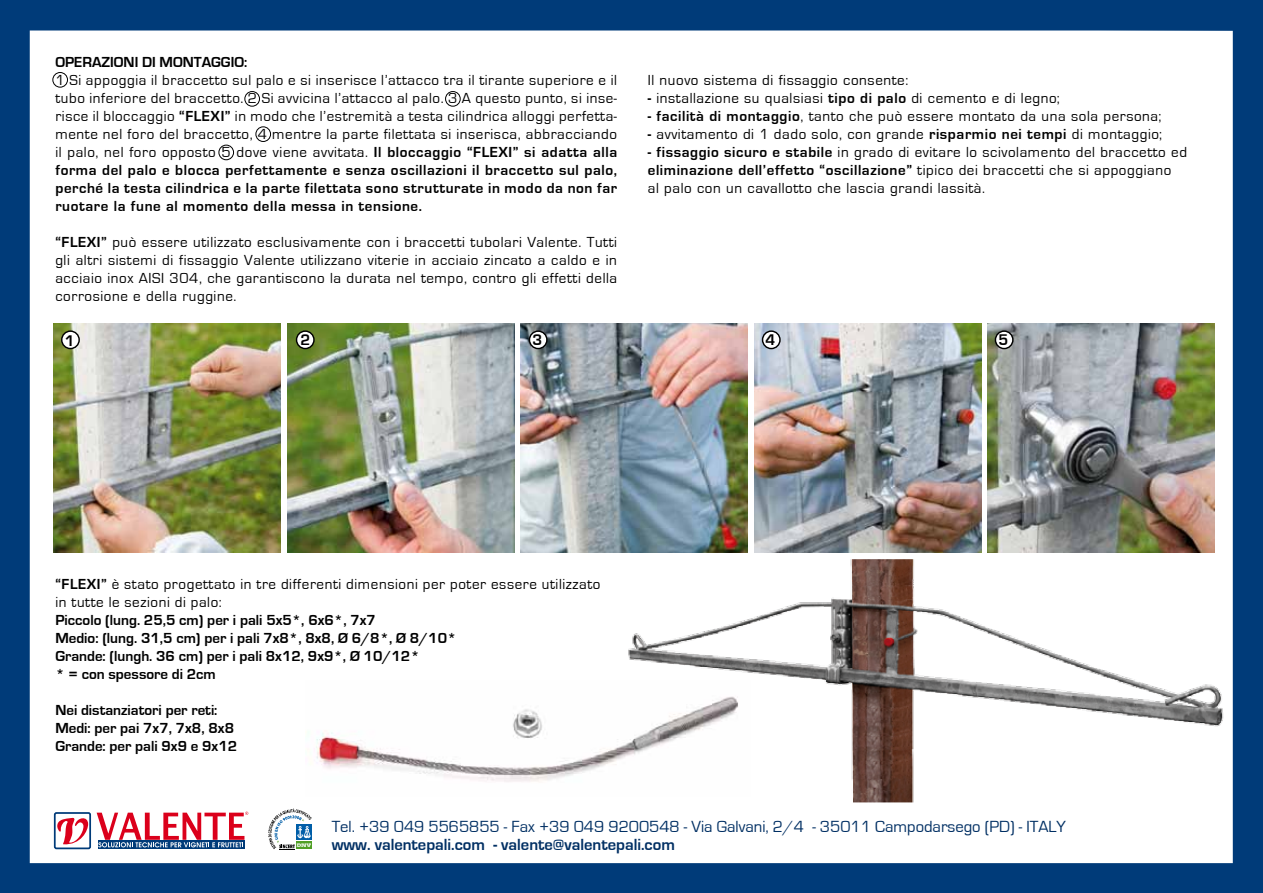
<style>
.page{position:relative;width:1263px;height:893px;background:#003b79}
.page>*{position:absolute;margin:0;border:0;box-sizing:border-box;transform-origin:0 0}
.t1{font:16.65px "Eurostile";color:#002f63}
.t2{font:700 16.65px "Eurostile";color:#002f63}
.t3{font:700 15.9px "Eurostile";color:#000}
.t4{font:15px/18px "Eurostile";letter-spacing:.04em;color:#000;text-align:justify}
.t5{font:700 15px/18px "Eurostile";color:#000}
.s1{font-weight:700}
</style>
<div class="page">
<div style="left:30px;top:31px;width:1203px;height:832px;background:#fff"></div>
<div style="left:55px;top:813px;width:35px;height:35px;background:#fff;border-radius:2px"></div>
<div style="left:54px;top:812px;width:37px;height:37px;border:2px solid #003b79;border-radius:2px"></div>
<svg style="left:57px;top:817px;width:31px;height:28px"></svg>
<svg style="left:98px;top:847px;width:147px;height:2px"></svg>
<svg style="left:97px;top:812px;width:151px;height:35px;background:#d095a6"></svg>
<img style="left:610px;top:559px;width:620px;height:243px">
<div style="left:52px;top:72px;width:16px;height:16px;border:1px solid #000;border-radius:50%"></div>
<img style="left:54px;top:323px;width:227px;height:229px">
<img style="left:287px;top:323px;width:227px;height:229px">
<img style="left:521px;top:323px;width:227px;height:229px">
<img style="left:754px;top:323px;width:227px;height:229px">
<img style="left:987px;top:323px;width:227px;height:229px">
<div style="left:62px;top:331px;width:17px;height:18px;background:#fff;border-radius:50%"></div>
<div style="left:61px;top:330px;width:19px;height:19px;border:1px solid #000;border-radius:50%"></div>
<div style="left:297px;top:331px;width:17px;height:18px;background:#fff;border-radius:50%"></div>
<div style="left:296px;top:330px;width:19px;height:19px;border:1px solid #000;border-radius:50%"></div>
<svg style="left:529px;top:331px;width:18px;height:18px"></svg>
<div style="left:529px;top:330px;width:19px;height:19px;border:1px solid #000;border-radius:50%"></div>
<svg style="left:762px;top:331px;width:18px;height:18px"></svg>
<div style="left:762px;top:330px;width:19px;height:19px;border:1px solid #000;border-radius:50%"></div>
<svg style="left:995px;top:331px;width:18px;height:18px"></svg>
<div style="left:995px;top:330px;width:18px;height:19px;border:1px solid #000;border-radius:50%"></div>
<div style="left:244px;top:91px;width:16px;height:16px;border:1px solid #000;border-radius:50%"></div>
<div style="left:445px;top:91px;width:16px;height:16px;border:1px solid #000;border-radius:50%"></div>
<div style="left:255px;top:126px;width:16px;height:16px;border:1px solid #000;border-radius:50%"></div>
<div style="left:218px;top:145px;width:16px;height:15px;border:1px solid #000;border-radius:50%"></div>
<svg style="left:268px;top:808px;width:44px;height:42px;background:#bbcdd0"></svg>
<img style="left:306px;top:680px;width:444px;height:117px">
<p class="t5" style="left:55px;top:54px;width:193px">OPERAZIONI DI MONTAGGIO:</p>
<p class="t4" style="left:55px;top:72px;width:563px">1 Si appoggia il braccetto sul palo e si inserisce l’attacco tra il tirante superiore e il tubo inferiore del braccetto. 2 Si avvicina l’attacco al palo. 3 A questo punto, si inse&shy;risce il bloccaggio <span class="s1">“FLEXI”</span> in modo che l’estremità a testa cilindrica alloggi perfetta&shy;mente nel foro del braccetto, 4 mentre la parte filettata si inserisca, abbracciando il palo, nel foro opposto 5 dove viene avvitata. <span class="s1">Il bloccaggio “FLEXI” si adatta alla forma del palo e blocca perfettamente e senza oscillazioni il braccetto sul palo, perché la testa cilindrica e la parte filettata sono strutturate in modo da non far ruotare la fune al momento della messa in tensione.</span></p>
<p class="t4" style="left:55px;top:234px;width:563px"><span class="s1">“FLEXI”</span> può essere utilizzato esclusivamente con i braccetti tubolari Valente. Tutti gli altri sistemi di fissaggio Valente utilizzano viterie in acciaio zincato a caldo e in acciaio inox AISI 304, che garantiscono la durata nel tempo, contro gli effetti della corrosione e della ruggine.</p>
<p class="t4" style="left:648px;top:72px;width:262px">Il nuovo sistema di fissaggio consente:</p>
<p class="t4" style="left:648px;top:90px;width:414px"><span class="s1">-</span> installazione su qualsiasi <span class="s1">tipo di palo</span> di cemento e di legno;</p>
<p class="t4" style="left:648px;top:108px;width:515px"><span class="s1">- facilità di montaggio</span>, tanto che può essere montato da una sola persona;</p>
<p class="t4" style="left:648px;top:126px;width:516px"><span class="s1">-</span> avvitamento di 1 dado solo, con grande <span class="s1">risparmio nei tempi</span> di montaggio;</p>
<p class="t4" style="left:648px;top:144px;width:541px;text-align:left"><span class="s1">- fissaggio sicuro e stabile</span> in grado di evitare lo scivolamento del braccetto ed <span class="s1">eliminazione dell’effetto “oscillazione”</span> tipico dei braccetti che si appoggiano<br>al palo con un cavallotto che lascia grandi lassità.</p>
<p class="t3" style="left:65px;top:332px;width:11px">1</p>
<p class="t3" style="left:301px;top:331px;width:11px">2</p>
<p class="t3" style="left:532px;top:331px;width:11px">3</p>
<p class="t3" style="left:766px;top:331px;width:11px">4</p>
<p class="t3" style="left:998px;top:331px;width:11px">5</p>
<p class="t4" style="left:55px;top:576px;width:547px"><span class="s1">“FLEXI”</span> è stato progettato in tre differenti dimensioni per poter essere utilizzato in tutte le sezioni di palo:</p>
<p class="t5" style="left:55px;top:612px;width:403px">Piccolo (lung. 25,5 cm) per i pali 5x5*, 6x6*, 7x7<br>Medio: (lung. 31,5 cm) per i pali 7x8*, 8x8, Ø 6/8*, Ø 8/10* Grande: (lungh. 36 cm) per i pali 8x12, 9x9*, Ø 10/12*<br>* = con spessore di 2cm</p>
<p class="t5" style="left:55px;top:702px;width:183px">Nei distanziatori per reti:<br>Medi: per pai 7x7, 7x8, 8x8<br>Grande: per pali 9x9 e 9x12</p>
<p class="t1" style="left:332px;top:817px;width:736px">Tel. +39 049 5565855 - Fax +39 049 9200548 - Via Galvani, 2/4 - 35011 Campodarsego (PD) - ITALY</p>
<p class="t2" style="left:332px;top:835px;width:345px">www. valentepali.com - valente@valentepali.com</p>
</div>
